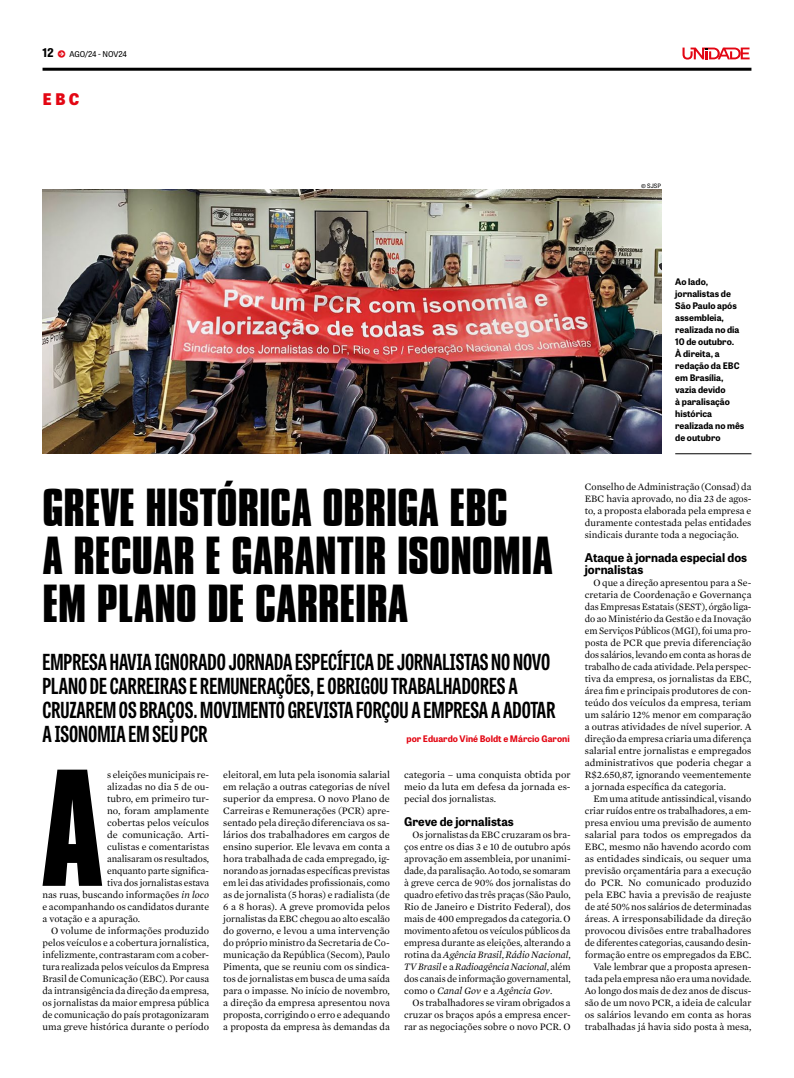
<style>
.page{position:relative;width:794px;height:1078px;background:#fff}
.page>*{position:absolute;margin:0;border:0;box-sizing:border-box;transform-origin:0 0}
.t1{font:700 143px "Compacta BT";color:#000}
.t2{font:700 46px/48px "Compacta BT";color:#000}
.t3{font:700 22px/24px "Tablet Gothic Compressed";color:#000}
.t4{font:800 16px "Tablet Gothic";color:#e30613}
.t5{font:700 12px/12px "Tablet Gothic";color:#000}
.t6{font:10px/12px "Mercury Text G1";color:#000;text-align:justify}
.t7{font:700 9px/12px "Tablet Gothic";color:#000}
.t8{font:700 9px "Tablet Gothic";color:#e30613}
.t9{font:8px "Tablet Gothic";letter-spacing:-.01em;color:#000}
.t10{font:6px "Tablet Gothic";color:#000}
.s1{font-weight:700;font-size:12px}
.s2{font-family:"Mercury Text G1";font-size:10px;color:#e30613}
.s3{font-style:italic}
</style>
<div class="page">
<hr style="left:43px;top:68px;width:708px;height:3px;background:#000">
<svg style="left:682px;top:48px;width:67px;height:12px"></svg>
<img style="left:43px;top:189px;width:618px;height:264px">
<hr style="left:675px;top:453px;width:76px;height:1px;background:#000">
<p class="t9" style="left:43px;top:49px;width:86px"><span class="s1">12</span> <span class="s2">•</span> AGO/24 - NOV24</p>
<h3 class="t4" style="left:43px;top:88px;width:38px">EBC</h3>
<p class="t10" style="left:641px;top:181px;width:21px">© SJSP</p>
<p class="t7" style="left:675px;top:276px;width:71px">Ao lado, jornalistas de<br>São Paulo após assembleia, realizada no dia<br>10 de outubro.<br>À direita, a redação da EBC em Brasília, vazia devido<br>à paralisação histórica realizada no mês de outubro</p>
<h2 class="t2" style="left:43px;top:483px;width:512px">GREVE HISTÓRICA OBRIGA EBC<br>A RECUAR E GARANTIR ISONOMIA<br>EM PLANO DE CARREIRA</h2>
<h3 class="t3" style="left:43px;top:648px;width:514px">EMPRESA HAVIA IGNORADO JORNADA ESPECÍFICA DE JORNALISTAS NO NOVO PLANO DE CARREIRAS E REMUNERAÇÕES, E OBRIGOU TRABALHADORES A CRUZAREM OS BRAÇOS. MOVIMENTO GREVISTA FORÇOU A EMPRESA A ADOTAR A ISONOMIA EM SEU PCR</h3>
<p class="t8" style="left:406px;top:732px;width:165px">por Eduardo Viné Boldt e Márcio Garoni</p>
<h1 class="t1" style="left:40px;top:741px;width:65px">A</h1>
<p class="t6" style="left:107px;top:767px;width:103px">s eleições municipais re-</p>
<p class="t6" style="left:107px;top:779px;width:103px">alizadas no dia 5 de ou-</p>
<p class="t6" style="left:107px;top:791px;width:103px">tubro, em primeiro tur-</p>
<p class="t6" style="left:107px;top:803px;width:103px">no, foram amplamente</p>
<p class="t6" style="left:107px;top:815px;width:103px">cobertas pelos veículos</p>
<p class="t6" style="left:107px;top:827px;width:103px">de comunicação. Arti-</p>
<p class="t6" style="left:107px;top:839px;width:103px">culistas e comentaristas</p>
<p class="t6" style="left:107px;top:851px;width:103px">analisaram os resultados,</p>
<p class="t6" style="left:107px;top:863px;width:103px">enquanto parte significa-</p>
<p class="t6" style="left:107px;top:875px;width:103px">tiva dos jornalistas estava</p>
<p class="t6" style="left:43px;top:887px;width:168px">nas ruas, buscando informações <span class="s3">in loco</span></p>
<p class="t6" style="left:43px;top:899px;width:168px">e acompanhando os candidatos durante</p>
<p class="t6" style="left:43px;top:911px;width:99px">a votação e a apuração.</p>
<p class="t6" style="left:51px;top:923px;width:160px">O volume de informações produzido</p>
<p class="t6" style="left:43px;top:935px;width:168px">pelos veículos e a cobertura jornalística,</p>
<p class="t6" style="left:43px;top:947px;width:168px">infelizmente, contrastaram com a cober-</p>
<p class="t6" style="left:43px;top:959px;width:168px">tura realizada pelos veículos da Empresa</p>
<p class="t6" style="left:43px;top:971px;width:168px">Brasil de Comunicação (EBC). Por causa</p>
<p class="t6" style="left:43px;top:983px;width:168px">da intransigência da direção da empresa,</p>
<p class="t6" style="left:43px;top:995px;width:168px">os jornalistas da maior empresa pública</p>
<p class="t6" style="left:43px;top:1007px;width:168px">de comunicação do país protagonizaram</p>
<p class="t6" style="left:43px;top:1019px;width:168px">uma greve histórica durante o período</p>
<p class="t6" style="left:223px;top:767px;width:168px">eleitoral, em luta pela isonomia salarial em relação a outras categorias de nível superior da empresa. O novo Plano de Carreiras e Remunerações (PCR) apre&shy;sentado pela direção diferenciava os sa&shy;lários dos trabalhadores em cargos de ensino superior. Ele levava em conta a hora trabalhada de cada empregado, ig&shy;norando as jornadas específicas previstas em lei das atividades profissionais, como as de jornalista (5 horas) e radialista (de 6 a 8 horas). A greve promovida pelos jornalistas da EBC chegou ao alto escalão do governo, e levou a uma intervenção do próprio ministro da Secretaria de Co&shy;municação da República (Secom), Paulo Pimenta, que se reuniu com os sindica&shy;tos de jornalistas em busca de uma saída para o impasse. No início de novembro, a direção da empresa apresentou nova proposta, corrigindo o erro e adequando a proposta da empresa às demandas da</p>
<p class="t6" style="left:404px;top:767px;width:168px">categoria – uma conquista obtida por meio da luta em defesa da jornada es&shy;pecial dos jornalistas.</p>
<p class="t5" style="left:404px;top:814px;width:111px">Greve de jornalistas</p>
<p class="t6" style="left:404px;top:827px;width:168px;text-indent:9px">Os jornalistas da EBC cruzaram os bra&shy;ços entre os dias 3 e 10 de outubro após aprovação em assembleia, por unanimi&shy;dade, da paralisação. Ao todo, se somaram à greve cerca de 90% dos jornalistas do quadro efetivo das três praças (São Paulo, Rio de Janeiro e Distrito Federal), dos mais de 400 empregados da categoria. O movimento afetou os veículos públicos da empresa durante as eleições, alterando a rotina da <span class="s3">Agência Brasil</span>, <span class="s3">Rádio Nacional</span>, <span class="s3">TV Brasil</span> e a <span class="s3">Radioagência Nacional</span>, além dos canais de informação governamental, como o <span class="s3">Canal Gov</span> e a <span class="s3">Agência Gov</span>.</p>
<p class="t6" style="left:404px;top:995px;width:168px;text-indent:9px">Os trabalhadores se viram obrigados a cruzar os braços após a empresa encer&shy;rar as negociações sobre o novo PCR. O</p>
<p class="t6" style="left:585px;top:479px;width:168px">Conselho de Administração (Consad) da EBC havia aprovado, no dia 23 de agos&shy;to, a proposta elaborada pela empresa e duramente contestada pelas entidades sindicais durante toda a negociação.</p>
<p class="t5" style="left:585px;top:550px;width:164px">Ataque à jornada especial dos jornalistas</p>
<p class="t6" style="left:585px;top:575px;width:168px;text-indent:9px">O que a direção apresentou para a Se&shy;cretaria de Coordenação e Governança das Empresas Estatais (SEST), órgão liga&shy;do ao Ministério da Gestão e da Inovação em Serviços Públicos (MGI), foi uma pro&shy;posta de PCR que previa diferenciação dos salários, levando em conta as horas de trabalho de cada atividade. Pela perspec&shy;tiva da empresa, os jornalistas da EBC, área fim e principais produtores de con&shy;teúdo dos veículos da empresa, teriam um salário 12% menor em comparação a outras atividades de nível superior. A direção da empresa criaria uma diferença salarial entre jornalistas e empregados administrativos que poderia chegar a R$2.650,87, ignorando veementemente a jornada específica da categoria.</p>
<p class="t6" style="left:585px;top:791px;width:168px;text-align:right">Em uma atitude antissindical, visando criar ruídos entre os trabalhadores, a em&shy;presa enviou uma previsão de aumento salarial para todos os empregados da EBC, mesmo não havendo acordo com as entidades sindicais, ou sequer uma previsão orçamentária para a execução do PCR. No comunicado produzido pela EBC havia a previsão de reajuste de até 50% nos salários de determinadas áreas. A irresponsabilidade da direção provocou divisões entre trabalhadores de diferentes categorias, causando desin&shy;formação entre os empregados da EBC.<br>Vale lembrar que a proposta apresen&shy;tada pela empresa não era uma novidade.<br>Ao longo dos mais de dez anos de discus&shy;são de um novo PCR, a ideia de calcular os salários levando em conta as horas trabalhadas já havia sido posta à mesa,</p>
</div>
